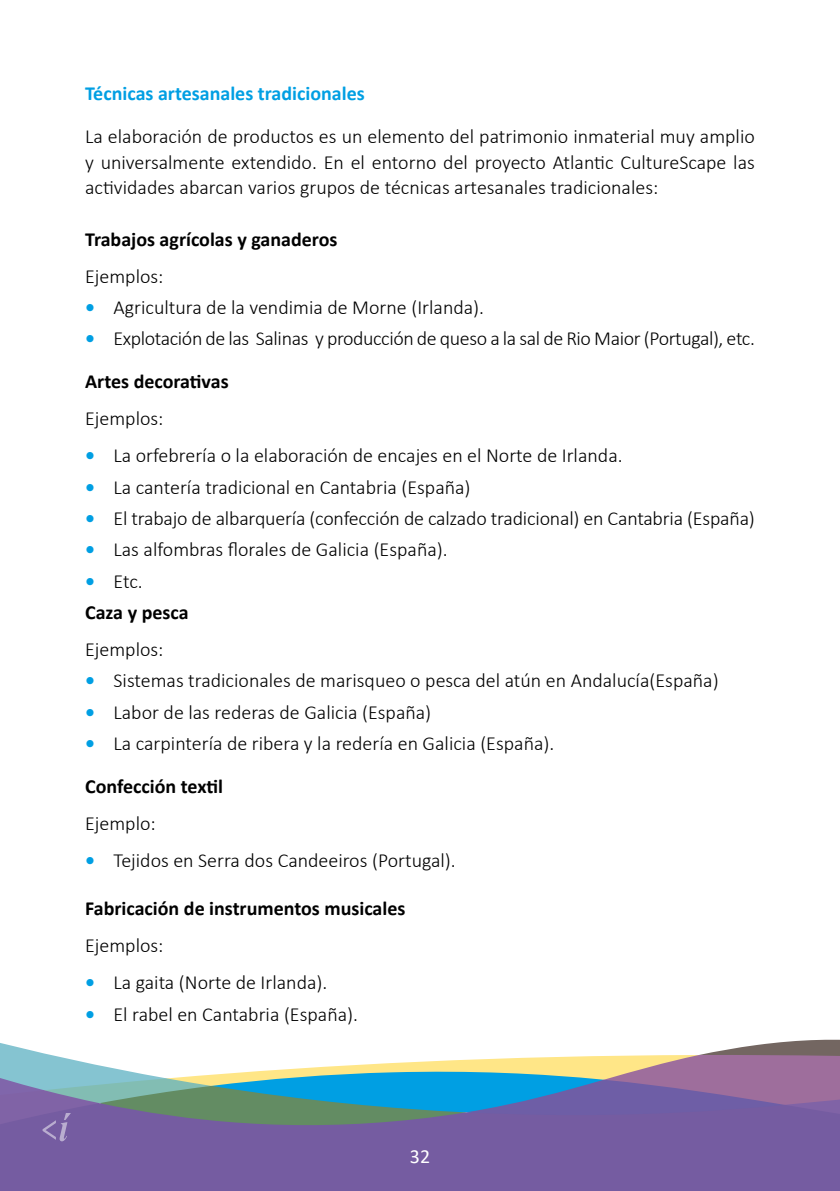
<style>
.page{position:relative;width:840px;height:1191px;background:#fff}
.page>*{position:absolute;margin:0;border:0;box-sizing:border-box;transform-origin:0 0}
.t1{font:300 20px/25.8px "Calibri";color:#000;text-align:justify}
.t2{font:300 20px/42.8px "Calibri";letter-spacing:-.02em;color:#000}
.t3{font:700 20px/31.4px "Calibri";color:#000}
.t4{font:700 20px "Calibri";color:#009fe3}
.t5{font:20px "Calibri";color:#fff}
.s1{font-weight:700;color:#009fe3}
.s2{font-weight:700}
.s3{color:#009fe3}
.s4{font-weight:300}
</style>
<div class="page">
<hr style="left:0;top:1159px;width:839px;height:2px;background:#755ca1">
<div style="left:0;top:1161px;width:839px;height:30px;background:#755ca1"></div>
<svg style="left:0;top:1039px;width:839px;height:120px"></svg>
<p class="t4" style="left:85px;top:79px;width:281px">Técnicas artesanales tradicionales</p>
<p class="t1" style="left:85px;top:123px;width:671px">La elaboración de productos es un elemento del patrimonio inmaterial muy amplio y universalmente extendido. En el entorno del proyecto Atlantic CultureScape las actividades abarcan varios grupos de técnicas artesanales tradicionales:</p>
<p class="t3" style="left:85px;top:223px;width:254px">Trabajos agrícolas y ganaderos</p>
<p class="t1" style="left:85px;top:263px;width:80px">Ejemplos:</p>
<p class="t1" style="left:85px;top:294px;width:400px"><span class="s1">•</span> Agricultura de la vendimia de Morne (Irlanda).</p>
<p class="t2" style="left:85px;top:317px;width:671px"><span class="s1">•</span> Explotación de las Salinas y producción de queso a la sal de Rio Maior (Portugal), etc.<br><span class="s2">Artes decorativas</span></p>
<p class="t1" style="left:85px;top:405px;width:80px">Ejemplos:</p>
<p class="t1" style="left:85px;top:442px;width:538px"><span class="s1">•</span> La orfebrería o la elaboración de encajes en el Norte de Irlanda.</p>
<p class="t1" style="left:85px;top:474px;width:387px"><span class="s1">•</span> La cantería tradicional en Cantabria (España)</p>
<p class="t1" style="left:85px;top:505px;width:671px"><span class="s1">•</span> El trabajo de albarquería (confección de calzado tradicional) en Cantabria (España)</p>
<p class="t1" style="left:85px;top:536px;width:364px"><span class="s1">•</span> Las alfombras florales de Galicia (España).</p>
<p class="t3" style="left:85px;top:565px;width:105px"><span class="s3">•</span> <span class="s4">Etc.<br></span>Caza y pesca</p>
<p class="t1" style="left:85px;top:636px;width:80px">Ejemplos:</p>
<p class="t1" style="left:85px;top:667px;width:634px"><span class="s1">•</span> Sistemas tradicionales de marisqueo o pesca del atún en Andalucía(España)</p>
<p class="t1" style="left:85px;top:699px;width:347px"><span class="s1">•</span> Labor de las rederas de Galicia (España)</p>
<p class="t1" style="left:85px;top:722px;width:470px;line-height:42.6px"><span class="s1">•</span> La carpintería de ribera y la redería en Galicia (España).<br><span class="s2">Confección textil</span></p>
<p class="t1" style="left:85px;top:810px;width:72px">Ejemplo:</p>
<p class="t1" style="left:85px;top:847px;width:372px"><span class="s1">•</span> Tejidos en Serra dos Candeeiros (Portugal).</p>
<p class="t3" style="left:85px;top:892px;width:322px">Fabricación de instrumentos musicales</p>
<p class="t1" style="left:85px;top:932px;width:80px">Ejemplos:</p>
<p class="t1" style="left:85px;top:969px;width:244px"><span class="s1">•</span> La gaita (Norte de Irlanda).</p>
<p class="t1" style="left:85px;top:1001px;width:274px"><span class="s1">•</span> El rabel en Cantabria (España).</p>
<p class="t5" style="left:409px;top:1142px;width:22px">32</p>
</div>
